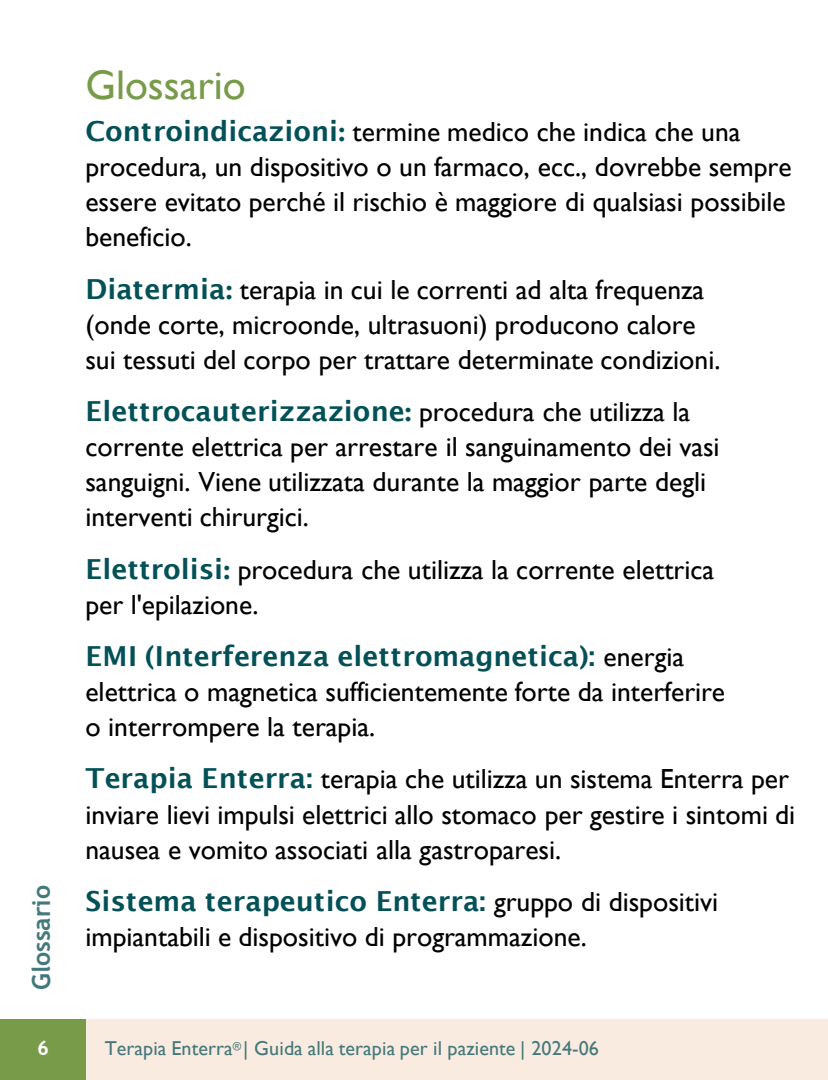
<style>
.page{position:relative;width:828px;height:1080px;background:#fff}
.page>*{position:absolute;margin:0;border:0;box-sizing:border-box;transform-origin:0 0}
.t1{font:41.5px "Gill Sans";color:#789b4a}
.t2{font:27.5px/35px "Gill Sans";color:#000}
.t3{font:700 25px "Trebuchet MS";color:#44797b}
.t4{font:20px "Gill Sans";letter-spacing:.005em;color:#44797b}
.t5{font:700 20px "Trebuchet MS";color:#fff}
.s1{font-family:"Lucida Sans";font-weight:600;color:#035157}
.s2{font-weight:700;color:#035157}
</style>
<div class="page">
<div style="left:86px;top:1020px;width:741px;height:60px;background:#f9ebe0"></div>
<div style="left:0;top:1020px;width:86px;height:60px;background:#789b4a"></div>
<p class="t3" style="left:26px;top:990px;width:107px;rotate:-90deg">Glossario</p>
<p class="t5" style="left:37px;top:1036px;width:13px">6</p>
<h2 class="t1" style="left:85px;top:61px;width:162px">Glossario</h2>
<p class="t2" style="left:85px;top:115px;width:707px"><span class="s1">Controindicazioni</span><span class="s2">:</span> termine medico che indica che una procedura, un dispositivo o un farmaco, ecc., dovrebbe sempre essere evitato perché il rischio è maggiore di qualsiasi possibile beneficio.</p>
<p class="t2" style="left:85px;top:273px;width:636px"><span class="s1">Diatermia</span><span class="s2">:</span> terapia in cui le correnti ad alta frequenza (onde corte, microonde, ultrasuoni) producono calore sui tessuti del corpo per trattare determinate condizioni.</p>
<p class="t2" style="left:85px;top:395px;width:635px"><span class="s1">Elettrocauterizzazione</span><span class="s2">:</span> procedura che utilizza la corrente elettrica per arrestare il sanguinamento dei vasi sanguigni. Viene utilizzata durante la maggior parte degli interventi chirurgici.</p>
<p class="t2" style="left:85px;top:553px;width:630px"><span class="s1">Elettrolisi</span><span class="s2">:</span> procedura che utilizza la corrente elettrica per l'epilazione.</p>
<p class="t2" style="left:85px;top:640px;width:641px"><span class="s1">EMI (Interferenza elettromagnetica):</span> energia elettrica o magnetica sufficientemente forte da interferire o interrompere la terapia.</p>
<p class="t2" style="left:85px;top:762px;width:711px"><span class="s1">Terapia Enterra:</span> terapia che utilizza un sistema Enterra per inviare lievi impulsi elettrici allo stomaco per gestire i sintomi di nausea e vomito associati alla gastroparesi.</p>
<p class="t2" style="left:85px;top:885px;width:634px"><span class="s1">Sistema terapeutico Enterra:</span> gruppo di dispositivi impiantabili e dispositivo di programmazione.</p>
<p class="t4" style="left:105px;top:1037px;width:495px">Terapia Enterra<sup>®</sup> | Guida alla terapia per il paziente | 2024-06</p>
</div>
